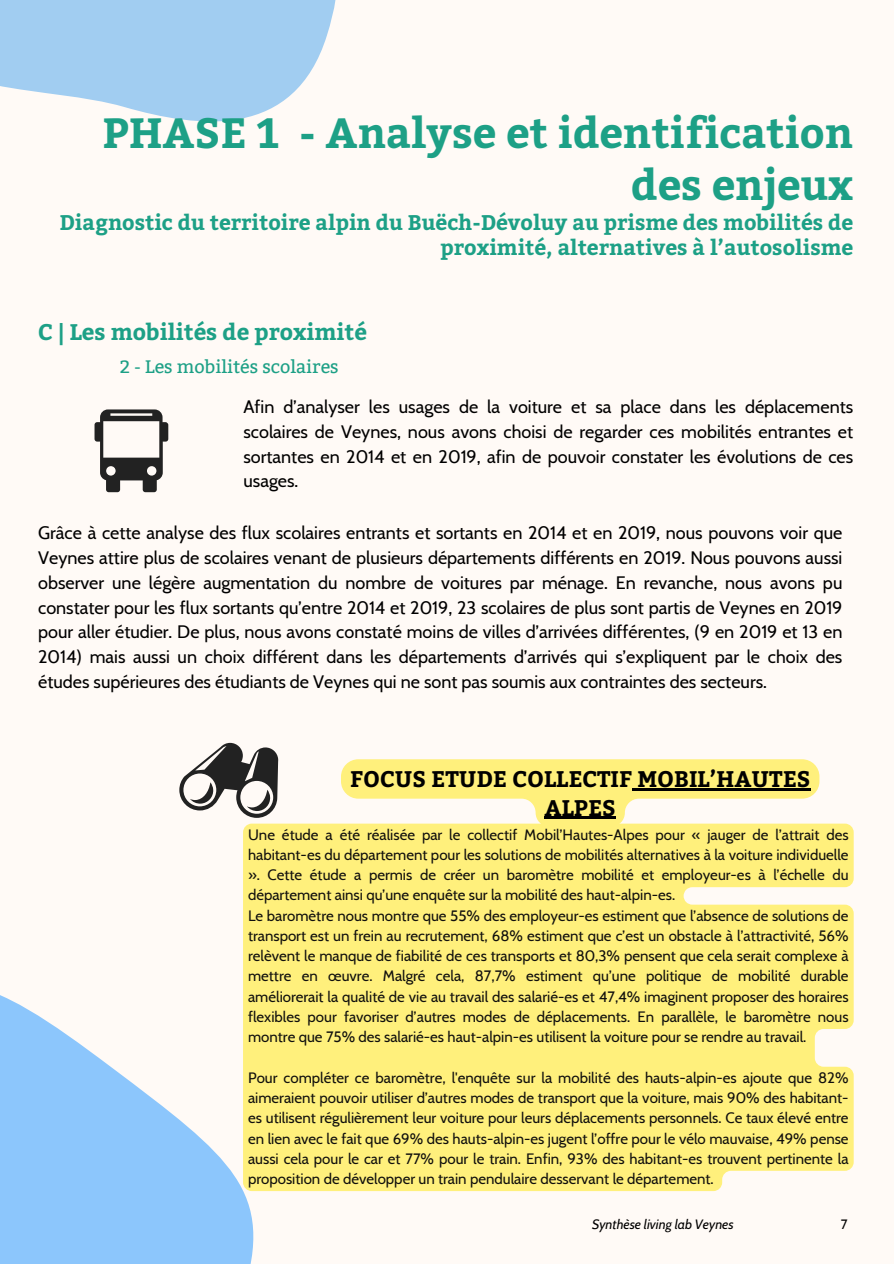
<style>
.page{position:relative;width:894px;height:1264px;background:#fff}
.page>*{position:absolute;margin:0;border:0;box-sizing:border-box;transform-origin:0 0}
.t1{font:700 42.15px/51.8px "Bitter";color:#1da086;text-align:right}
.t2{font:700 22.5px/28.2px "Bitter";color:#000;text-align:center}
.t3{font:700 22.5px "Bitter";color:#1da086}
.t4{font:700 21.15px/24.8px "Bitter";color:#1da086;text-align:right}
.t5{font:18px/24.8px "Cabin";color:#000;text-align:justify}
.t6{font:18px "Bitter";color:#1da086}
.t7{font:15px/20.2px "Cabin";color:#100f0d}
.t8{font:italic 13.5px "Cabin";color:#000}
.t9{font:13.5px "Cabin";color:#000}
</style>
<div class="page">
<div style="left:0;top:0;width:893px;height:1263px;background:#fffaf6"></div>
<svg style="left:0;top:995px;width:281px;height:268px;fill:#8cc6fc"></svg>
<svg style="left:0;top:0;width:336px;height:122px;fill:#a1cdf1"></svg>
<svg style="left:94px;top:409px;width:74px;height:83px"></svg>
<svg style="left:179px;top:743px;width:99px;height:74px"></svg>
<svg style="left:341px;top:759px;width:478px;height:64px"></svg>
<hr style="left:632px;top:788px;width:178px;height:2px;background:#000">
<hr style="left:544px;top:816px;width:71px;height:3px;background:#000">
<div style="left:243px;top:823px;width:610px;height:368px;background:#fff07c"></div>
<h1 class="t1" style="left:103px;top:105px;width:752px">PHASE 1 - Analyse et identification des enjeux</h1>
<h3 class="t4" style="left:59px;top:209px;width:795px">Diagnostic du territoire alpin du Buëch-Dévoluy au prisme des mobilités de proximité, alternatives à l’autosolisme</h3>
<h2 class="t3" style="left:38px;top:315px;width:330px">C | Les mobilités de proximité</h2>
<p class="t6" style="left:120px;top:356px;width:220px">2 - Les mobilités scolaires</p>
<p class="t5" style="left:243px;top:394px;width:611px">Afin d’analyser les usages de la voiture et sa place dans les déplacements scolaires de Veynes, nous avons choisi de regarder ces mobilités entrantes et sortantes en 2014 et en 2019, afin de pouvoir constater les évolutions de ces usages.</p>
<p class="t5" style="left:38px;top:520px;width:805px">Grâce à cette analyse des flux scolaires entrants et sortants en 2014 et en 2019, nous pouvons voir que Veynes attire plus de scolaires venant de plusieurs départements différents en 2019. Nous pouvons aussi observer une légère augmentation du nombre de voitures par ménage. En revanche, nous avons pu constater pour les flux sortants qu’entre 2014 et 2019, 23 scolaires de plus sont partis de Veynes en 2019 pour aller étudier. De plus, nous avons constaté moins de villes d’arrivées différentes, (9 en 2019 et 13 en 2014) mais aussi un choix différent dans les départements d’arrivés qui s’expliquent par le choix des études supérieures des étudiants de Veynes qui ne sont pas soumis aux contraintes des secteurs.</p>
<h2 class="t2" style="left:350px;top:764px;width:462px">FOCUS ETUDE COLLECTIF MOBIL’HAUTES<br>ALPES</h2>
<p class="t7" style="left:248px;top:824px;width:602px">Une étude a été réalisée par le collectif Mobil’Hautes-Alpes pour « jauger de l’attrait des habitant-es du département pour les solutions de mobilités alternatives à la voiture individuelle ». Cette étude a permis de créer un baromètre mobilité et employeur-es à l’échelle du département ainsi qu’une enquête sur la mobilité des haut-alpin-es.<br>Le baromètre nous montre que 55% des employeur-es estiment que l’absence de solutions de transport est un frein au recrutement, 68% estiment que c’est un obstacle à l’attractivité, 56% relèvent le manque de fiabilité de ces transports et 80,3% pensent que cela serait complexe à mettre en œuvre. Malgré cela, 87,7% estiment qu’une politique de mobilité durable améliorerait la qualité de vie au travail des salarié-es et 47,4% imaginent proposer des horaires flexibles pour favoriser d’autres modes de déplacements. En parallèle, le baromètre nous montre que 75% des salarié-es haut-alpin-es utilisent la voiture pour se rendre au travail.</p>
<p class="t7" style="left:248px;top:1067px;width:602px;text-align:justify">Pour compléter ce baromètre, l'enquête sur la mobilité des hauts-alpin-es ajoute que 82% aimeraient pouvoir utiliser d’autres modes de transport que la voiture, mais 90% des habitant&shy;es utilisent régulièrement leur voiture pour leurs déplacements personnels. Ce taux élevé entre en lien avec le fait que 69% des hauts-alpin-es jugent l’offre pour le vélo mauvaise, 49% pense aussi cela pour le car et 77% pour le train. Enfin, 93% des habitant-es trouvent pertinente la proposition de développer un train pendulaire desservant le département.</p>
<p class="t8" style="left:592px;top:1216px;width:143px">Synthèse living lab Veynes</p>
<p class="t9" style="left:840px;top:1216px;width:8px">7</p>
</div>
